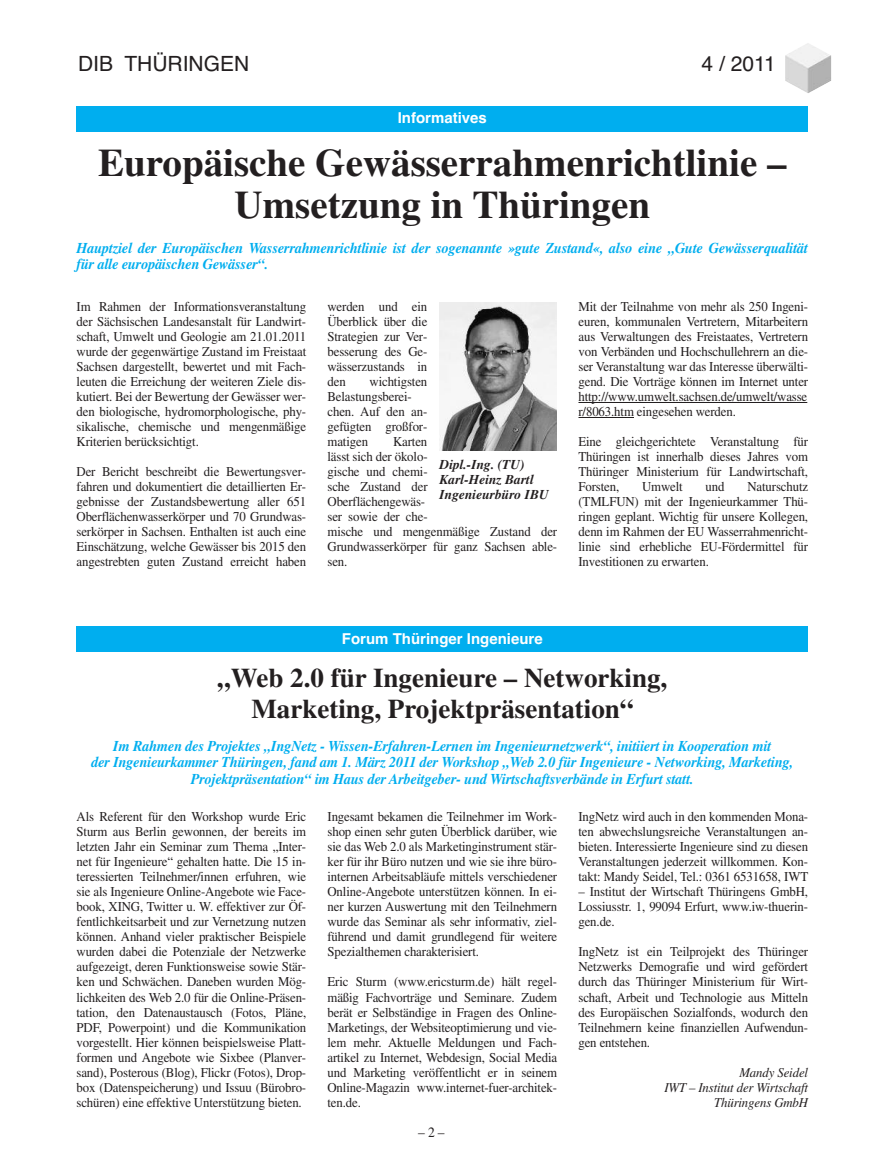
<style>
.page{position:relative;width:872px;height:1170px;background:#fff}
.page>*{position:absolute;margin:0;border:0;box-sizing:border-box;transform-origin:0 0}
.t1{font:700 39px/42px "Times";color:#231f20;text-align:center}
.t2{font:700 27px/30px "Times";color:#231f20;text-align:center}
.t3{font:21px "Helvetica";color:#231f20}
.t4{font:italic 700 15px/16.5px "Times";letter-spacing:-.01em;color:#00aeef;scale:.95 1}
.t5{font:700 15px "Helvetica";color:#fff}
.t6{font:14.25px "Times";color:#231f20;scale:.95 1}
.t7{font:13.5px/15px "Times";letter-spacing:-.01em;color:#231f20;text-align:justify;scale:.95 1}
.t8{font:italic 13.5px/15px "Times";letter-spacing:-.01em;color:#231f20;text-align:right;scale:.95 1}
.t9{font:italic 700 13.5px/15px "Times";color:#231f20}
</style>
<div class="page">
<hr style="left:578px;top:402px;width:229px;height:1px;background:#231f20">
<hr style="left:578px;top:417px;width:56px;height:1px;background:#231f20">
<hr style="left:76px;top:63px;width:224px;height:1px;background:#00aeef">
<img style="left:785px;top:43px;width:46px;height:50px">
<div style="left:77px;top:54px;width:700px;height:31px;background:#fff"></div>
<img style="left:439px;top:302px;width:118px;height:148px">
<div style="left:77px;top:106px;width:731px;height:26px;background:#00aeef"></div>
<div style="left:77px;top:626px;width:731px;height:26px;background:#00aeef"></div>
<h3 class="t3" style="left:78px;top:52px;width:173px">DIB THÜRINGEN</h3>
<h3 class="t3" style="left:701px;top:52px;width:76px">4 / 2011</h3>
<p class="t5" style="left:398px;top:109px;width:91px">Informatives</p>
<h1 class="t1" style="left:98px;top:145px;width:690px">Europäische Gewässerrahmenrichtlinie –<br>Umsetzung in Thüringen</h1>
<p class="t4" style="left:77px;top:240px;width:771px">Hauptziel der Europäischen Wasserrahmenrichtlinie ist der sogenannte »gute Zustand«, also eine „Gute Gewässerqualität für alle europäischen Gewässer“.</p>
<p class="t7" style="left:77px;top:300px;width:243px">Im Rahmen der Informationsveranstaltung der Sächsischen Landesanstalt für Landwirt&shy;schaft, Umwelt und Geologie am 21.01.2011 wurde der gegenwärtige Zustand im Freistaat Sachsen dargestellt, bewertet und mit Fach&shy;leuten die Erreichung der weiteren Ziele dis&shy;kutiert. Bei der Bewertung der Gewässer wer&shy;den biologische, hydromorphologische, phy&shy;sikalische, chemische und mengenmäßige Kriterien berücksichtigt.</p>
<p class="t7" style="left:77px;top:465px;width:243px">Der Bericht beschreibt die Bewertungsver&shy;fahren und dokumentiert die detaillierten Er&shy;gebnisse der Zustandsbewertung aller 651<br>Oberflächenwasserkörper und 70 Grundwas&shy;serkörper in Sachsen. Enthalten ist auch eine Einschätzung, welche Gewässer bis 2015 den angestrebten guten Zustand erreicht haben</p>
<p class="t7" style="left:327px;top:300px;width:107px">werden und ein Überblick über die Strategien zur Ver&shy;besserung des Ge&shy;wässerzustands in den</p>
<p class="t7" style="left:327px;top:375px;width:107px;text-align:left;text-indent:42px">wichtigsten<br>Belastungsberei&shy;chen. Auf den an&shy;gefügten großfor&shy;matigen</p>
<p class="t7" style="left:327px;top:435px;width:243px;text-align:left;text-indent:66px">Karten<br>lässt sich der ökolo-<br>gische und chemi-<br>sche Zustand der<br>Oberflächengewäs-<br>ser sowie der che-<br>mische und mengenmäßige Zustand der<br>Grundwasserkörper für ganz Sachsen able&shy;sen.</p>
<p class="t9" style="left:439px;top:458px;width:111px">Dipl.-Ing. (TU)<br>Karl-Heinz Bartl<br>Ingenieurbüro IBU</p>
<p class="t7" style="left:578px;top:300px;width:243px">Mit der Teilnahme von mehr als 250 Ingeni&shy;euren, kommunalen Vertretern, Mitarbeitern aus Verwaltungen des Freistaates, Vertretern von Verbänden und Hochschullehrern an die&shy;ser Veranstaltung war das Interesse überwälti&shy;gend. Die Vorträge können im Internet unter http://www.umwelt.sachsen.de/umwelt/wasse r/8063.htm eingesehen werden.</p>
<p class="t7" style="left:578px;top:435px;width:243px">Eine gleichgerichtete Veranstaltung für Thüringen ist innerhalb dieses Jahres vom Thüringer Ministerium für Landwirtschaft, Forsten,</p>
<p class="t7" style="left:578px;top:480px;width:243px;text-indent:169px">Naturschutz (TMLFUN) mit der Ingenieurkammer Thü&shy;ringen geplant. Wichtig für unsere Kollegen, denn im Rahmen der EU Wasserrahmenricht&shy;linie sind erhebliche EU-Fördermittel für Investitionen zu erwarten.</p>
<p class="t7" style="left:642px;top:480px;width:44px">Umwelt</p>
<p class="t7" style="left:705px;top:480px;width:21px">und</p>
<p class="t5" style="left:342px;top:629px;width:202px">Forum Thüringer Ingenieure</p>
<h2 class="t2" style="left:217px;top:666px;width:451px">„Web 2.0 für Ingenieure – Networking,<br>Marketing, Projektpräsentation“</h2>
<p class="t4" style="left:91px;top:738px;width:740px;text-align:center">Im Rahmen des Projektes „IngNetz - Wissen-Erfahren-Lernen im Ingenieurnetzwerk“, initiiert in Kooperation mit<br>der Ingenieurkammer Thüringen, fand am 1. März 2011 der Workshop „Web 2.0 für Ingenieure - Networking, Marketing,<br>Projektpräsentation“ im Haus der Arbeitgeber- und Wirtschaftsverbände in Erfurt statt.</p>
<p class="t7" style="left:77px;top:810px;width:243px">Als Referent für den Workshop wurde Eric Sturm aus Berlin gewonnen, der bereits im letzten Jahr ein Seminar zum Thema „Inter&shy;net für Ingenieure“ gehalten hatte. Die 15 in&shy;teressierten Teilnehmer/innen erfuhren, wie sie als Ingenieure Online-Angebote wie Face&shy;book, XING, Twitter u. W. effektiver zur Öf&shy;fentlichkeitsarbeit und zur Vernetzung nutzen können. Anhand vieler praktischer Beispiele wurden dabei die Potenziale der Netzwerke aufgezeigt, deren Funktionsweise sowie Stär&shy;ken und Schwächen. Daneben wurden Mög&shy;lichkeiten des Web 2.0 für die Online-Präsen&shy;tation, den Datenaustausch (Fotos, Pläne, PDF, Powerpoint) und die Kommunikation vorgestellt. Hier können beispielsweise Platt&shy;formen und Angebote wie Sixbee (Planver&shy;sand), Posterous (Blog), Flickr (Fotos), Drop&shy;box (Datenspeicherung) und Issuu (Bürobro&shy;schüren) eine effektive Unterstützung bieten.</p>
<p class="t7" style="left:327px;top:810px;width:243px">Ingesamt bekamen die Teilnehmer im Work&shy;shop einen sehr guten Überblick darüber, wie sie das Web 2.0 als Marketinginstrument stär&shy;ker für ihr Büro nutzen und wie sie ihre büro&shy;internen Arbeitsabläufe mittels verschiedener Online-Angebote unterstützen können. In ei&shy;ner kurzen Auswertung mit den Teilnehmern wurde das Seminar als sehr informativ, ziel&shy;führend und damit grundlegend für weitere Spezialthemen charakterisiert.</p>
<p class="t7" style="left:327px;top:975px;width:243px">Eric Sturm (www.ericsturm.de) hält regel&shy;mäßig Fachvorträge und Seminare. Zudem berät er Selbständige in Fragen des Online-Marketings, der Websiteoptimierung und vie&shy;lem mehr. Aktuelle Meldungen und Fach&shy;artikel zu Internet, Webdesign, Social Media und Marketing veröffentlicht er in seinem Online-Magazin www.internet-fuer-architek&shy;ten.de.</p>
<p class="t6" style="left:418px;top:1126px;width:29px">–2–</p>
<p class="t7" style="left:578px;top:810px;width:243px">IngNetz wird auch in den kommenden Mona&shy;ten abwechslungsreiche Veranstaltungen an&shy;bieten. Interessierte Ingenieure sind zu diesen Veranstaltungen jederzeit willkommen. Kon&shy;takt: Mandy Seidel, Tel.: 0361 6531658, IWT</p>
<p class="t7" style="left:578px;top:885px;width:243px">– Institut der Wirtschaft Thüringens GmbH, Lossiusstr. 1, 99094 Erfurt, www.iw-thuerin&shy;gen.de.</p>
<p class="t7" style="left:578px;top:945px;width:243px">IngNetz ist ein Teilprojekt des Thüringer Netzwerks Demografie und wird gefördert durch das Thüringer Ministerium für Wirt&shy;schaft, Arbeit und Technologie aus Mitteln des Europäischen Sozialfonds, wodurch den Teilnehmern keine finanziellen Aufwendun&shy;gen entstehen.</p>
<p class="t8" style="left:664px;top:1065px;width:153px">Mandy Seidel<br>IWT – Institut der Wirtschaft<br>Thüringens GmbH</p>
</div>
